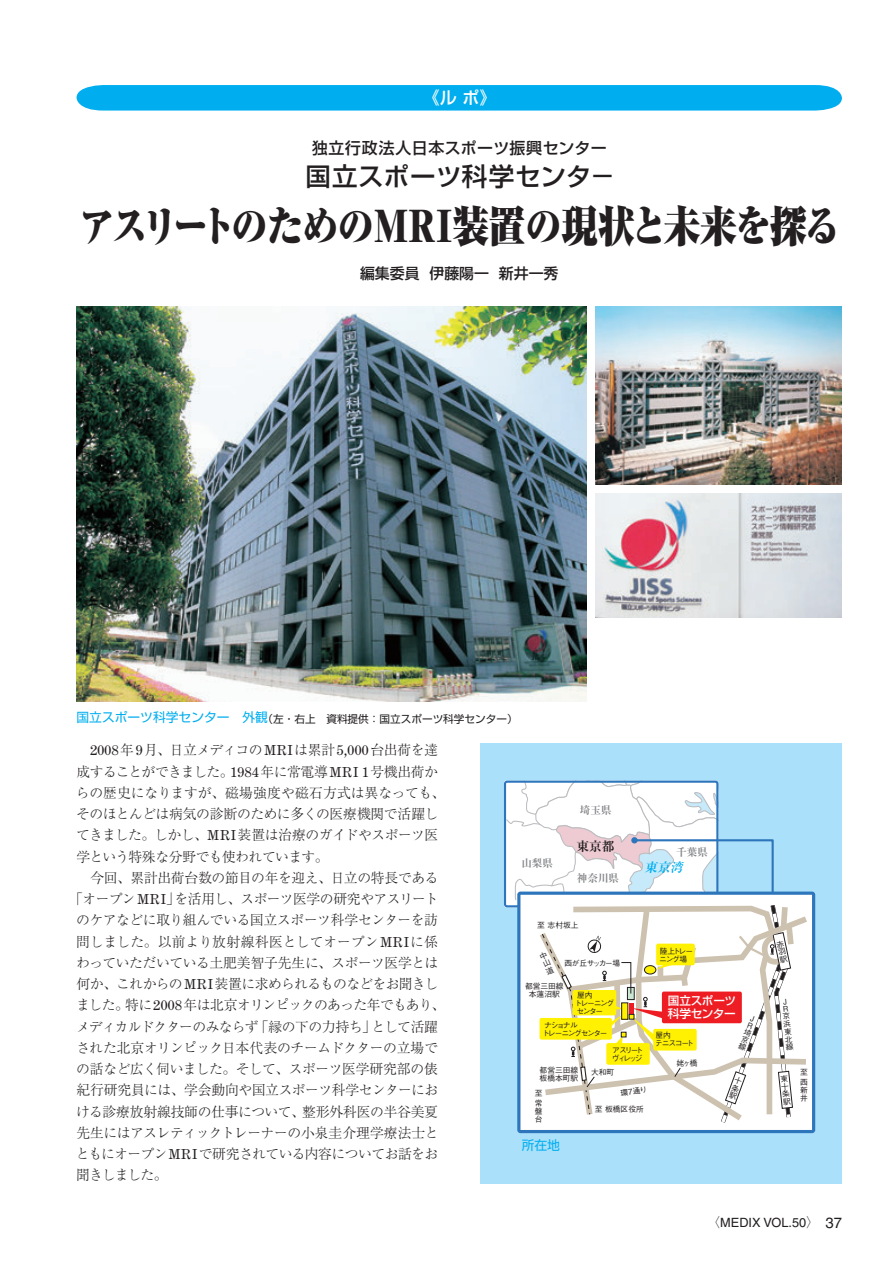
<style>
.page{position:relative;width:893px;height:1263px;background:#fff}
.page>*{position:absolute;margin:0;border:0;box-sizing:border-box;transform-origin:0 0}
.t1{font:900 42.45px "Ryumin Pro";letter-spacing:-.035em;color:#231f20;scale:.86 1}
.t2{font:500 25.5px "Shin Go Pro";letter-spacing:.02em;color:#231f20}
.t3{font:500 16.95px "Shin Go Pro";color:#fff}
.t4{font:500 15.9px "Shin Go Pro";letter-spacing:.03em;color:#231f20}
.t5{font:500 14.85px "Shin Go Pro";color:#231f20}
.t6{font:300 13.8px/21.3px "Ryumin Pro";letter-spacing:-.03em;color:#231f20}
.t7{font:300 13.8px "Ryumin Pro";letter-spacing:-.06em;color:#231f20}
.t8{font:300 13.8px "Ryumin Pro";letter-spacing:-.05em;color:#231f20}
.t9{font:300 13.8px "Ryumin Pro";letter-spacing:-.005em;color:#231f20}
.t10{font:12.75px "Helvetica";color:#231f20}
.t11{font:700 12.75px "Ryumin Pro";color:#231f20}
.t12{font:italic 700 12.75px "Ryumin Pro";color:#00aeef}
.t13{font:12.75px "Shin Go Pro";color:#00aeef}
.t14{font:500 11.7px/13px "Shin Go Pro";letter-spacing:-.03em;color:#fff}
.t15{font:10.65px "Shin Go Pro";color:#231f20}
.t16{font:700 10.65px "Ryumin Pro";color:#808285}
.t17{font:500 7.8px/7.8px "Gothic BBB Pro";letter-spacing:-.135em;color:#231f20}
.t18{font:500 7.8px/7.8px "Gothic BBB Pro";letter-spacing:-.18em;color:#231f20}
.t19{font:500 7.8px/7.8px "Gothic BBB Pro";color:#231f20}
.t20{font:500 7.8px/7.8px "Gothic BBB Pro";letter-spacing:-.24em;color:#231f20}
.t21{font:500 7.8px "Gothic BBB Pro";letter-spacing:-.075em;color:#231f20}
.s1{font-size:12.75px;color:#00aeef}
.s2{font-family:"Century Expanded";font-weight:400}
.s3{font-family:"Ryumin Pro";font-weight:300}
.s4{font-size:14.85px}
</style>
<div class="page">
<svg style="left:77px;top:85px;width:765px;height:26px;background:#08b0ef"></svg>
<div style="left:480px;top:743px;width:362px;height:440px;background:#aae0f9"></div>
<svg style="left:517px;top:892px;width:298px;height:241px;background:#7eaad5"></svg>
<img style="left:77px;top:306px;width:510px;height:396px">
<img style="left:595px;top:306px;width:247px;height:179px">
<img style="left:595px;top:493px;width:247px;height:124px">
<svg style="left:504px;top:781px;width:309px;height:346px;background:#e5e7de"></svg>
<p class="t3" style="left:423px;top:84px;width:75px">《ル ポ》</p>
<p class="t4" style="left:312px;top:135px;width:297px">独立行政法人日本スポーツ振興センター</p>
<h2 class="t2" style="left:305px;top:156px;width:311px">国立スポーツ科学センタ－</h2>
<h1 class="t1" style="left:79px;top:192px;width:888px">アスリートのためのMRI装置の現状と未来を探る</h1>
<p class="t5" style="left:360px;top:261px;width:200px">編集委員 伊藤陽一 新井一秀</p>
<p class="t15" style="left:77px;top:710px;width:443px"><span class="s1">国立スポーツ科学センター　外観</span>（左・右上　資料提供：国立スポーツ科学センター）</p>
<p class="t6" style="left:76px;top:738px;width:371px;text-indent:14px"><span class="s2">2008</span>年<span class="s2">9</span>月、日立メディコの<span class="s2">MRI</span>は累計<span class="s2">5,000</span>台出荷を達成することができました。<span class="s2">1984</span>年に常電導<span class="s2">MRI 1</span>号機出荷からの歴史になりますが、磁場強度や磁石方式は異なっても、そのほとんどは病気の診断のために多くの医療機関で活躍してきました。しかし、<span class="s2">MRI</span>装置は治療のガイドやスポーツ医学という特殊な分野でも使われています。</p>
<p class="t6" style="left:90px;top:866px;width:350px">今回、累計出荷台数の節目の年を迎え、日立の特長である</p>
<p class="t6" style="left:69px;top:887px;width:371px">「オープン<span class="s2">MRI</span>」を活用し、スポーツ医学の研究やアスリート</p>
<p class="t6" style="left:76px;top:908px;width:363px">のケアなどに取り組んでいる国立スポーツ科学センターを訪</p>
<p class="t9" style="left:76px;top:930px;width:363px">問しました。以前より放射線科医としてオープン<span class="s2">MRI</span>に係</p>
<p class="t6" style="left:76px;top:951px;width:363px">わっていただいている土肥美智子先生に、スポーツ医学とは</p>
<p class="t8" style="left:76px;top:973px;width:363px">何か、これからの<span class="s2">MRI</span>装置に求められるものなどをお聞きし</p>
<p class="t7" style="left:76px;top:994px;width:371px">ました。特に<span class="s2">2008</span>年は北京オリンピックのあった年でもあり、</p>
<p class="t6" style="left:76px;top:1015px;width:363px">メディカルドクターのみならず「縁の下の力持ち」として活躍</p>
<p class="t6" style="left:76px;top:1036px;width:364px">された北京オリンピック日本代表のチームドクターの立場で</p>
<p class="t6" style="left:76px;top:1057px;width:363px">の話など広く伺いました。そして、スポーツ医学研究部の俵</p>
<p class="t6" style="left:76px;top:1078px;width:363px">紀行研究員には、学会動向や国立スポーツ科学センターにお</p>
<p class="t6" style="left:76px;top:1100px;width:363px">ける診療放射線技師の仕事について、整形外科医の半谷美夏</p>
<p class="t6" style="left:76px;top:1121px;width:364px">先生にはアスレティックトレーナーの小泉圭介理学療法士と</p>
<p class="t6" style="left:76px;top:1142px;width:364px">ともにオープン<span class="s2">MRI</span>で研究されている内容についてお話をお</p>
<p class="t6" style="left:76px;top:1163px;width:93px">聞きしました。</p>
<p class="t16" style="left:580px;top:801px;width:33px">埼玉県</p>
<p class="t16" style="left:521px;top:854px;width:33px">山梨県</p>
<p class="t11" style="left:576px;top:836px;width:40px">東京都</p>
<p class="t16" style="left:577px;top:869px;width:44px">神奈川県</p>
<p class="t17" style="left:537px;top:920px;width:43px">至 志村坂上</p>
<p class="t21" style="left:565px;top:957px;width:57px">西が丘サッカー場</p>
<p class="t16" style="left:676px;top:843px;width:33px">千葉県</p>
<p class="t12" style="left:645px;top:857px;width:43px">東京湾</p>
<p class="t18" style="left:659px;top:946px;width:35px">陸上トレーニング場</p>
<p class="t19" style="left:525px;top:981px;width:40px;text-align:center">都営三田線本蓮沼駅</p>
<p class="t18" style="left:574px;top:990px;width:41px;text-indent:3px">屋内<br>トレーニングセンター</p>
<p class="t18" style="left:542px;top:1020px;width:67px">ナショナル<br>トレーニングセンター</p>
<p class="t19" style="left:540px;top:1066px;width:40px">都営三田線板橋本町駅</p>
<p class="t20" style="left:612px;top:1045px;width:33px">アスリートヴィレッジ</p>
<p class="t17" style="left:591px;top:1067px;width:25px">大和町</p>
<p class="t17" style="left:620px;top:1088px;width:29px;rotate:-7deg">環７通り</p>
<p class="t17" style="left:535px;top:1087px;width:9px;line-height:10.4px">至常</p>
<p class="t17" style="left:535px;top:1106px;width:9px">盤台</p>
<p class="t17" style="left:595px;top:1104px;width:51px">至 板橋区役所</p>
<p class="t13" style="left:522px;top:1134px;width:40px">所在地</p>
<p class="t14" style="left:668px;top:993px;width:70px">国立スポーツ科学センター</p>
<p class="t17" style="left:750px;top:1013px;width:6px;line-height:7.4px;text-align:justify;rotate:20deg">ＪＲ埼京線</p>
<p class="t17" style="left:655px;top:1030px;width:40px">屋内<br>テニスコート</p>
<p class="t17" style="left:676px;top:1058px;width:23px">姥ヶ橋</p>
<p class="t17" style="left:780px;top:998px;width:5px;text-align:justify;rotate:-6deg">ＪＲ京浜東北線</p>
<p class="t17" style="left:779px;top:1074px;width:6px;text-align:justify;rotate:-7deg">東十条駅</p>
<p class="t17" style="left:800px;top:1066px;width:9px;line-height:10.4px">至西</p>
<p class="t17" style="left:800px;top:1085px;width:9px">新井</p>
<p class="t10" style="left:707px;top:1215px;width:136px"><span class="s3">〈</span>MEDIX VOL.50<span class="s3">〉　</span><span class="s4">37</span></p>
</div>
